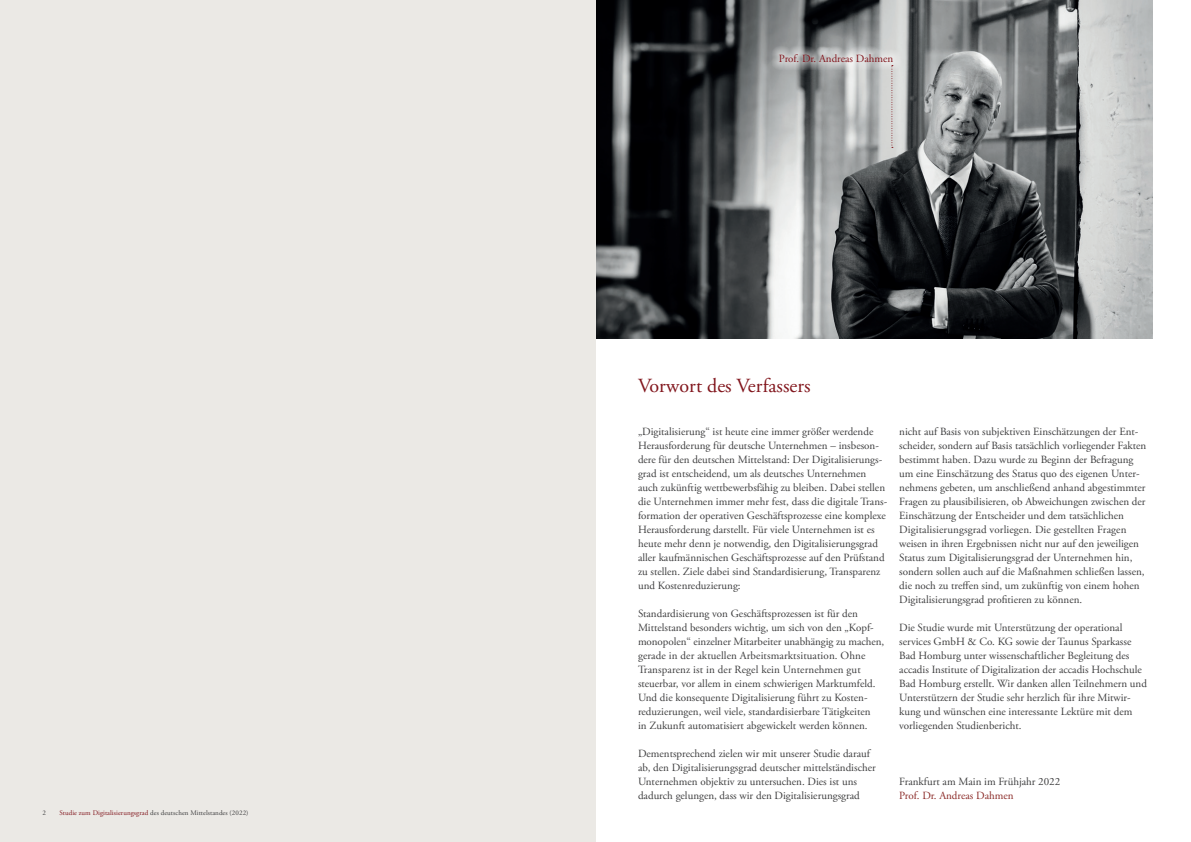
<style>
.page{position:relative;width:1191px;height:842px;background:#fff}
.page>*{position:absolute;margin:0;border:0;box-sizing:border-box;transform-origin:0 0}
.Head_20_pt{font:20px "Adobe Garamond Pro";color:#81151c}
.t1{font:11px/14px "Adobe Garamond Pro";color:#3e3e3f}
.t2{font:11px "Adobe Garamond Pro";color:#8b2b28}
.Fließtext{font:11px "Adobe Garamond Pro";color:#81151c}
.t3{font:7px "Adobe Garamond Pro";letter-spacing:.01em;color:#3e3e3f}
.s1{color:#81151c}
</style>
<div class="page">
<img style="left:595px;top:0;width:557px;height:339px">
<svg style="left:771px;top:46px;width:130px;height:24px;background:#b9bbbc"></svg>
<svg style="left:891px;top:65px;width:2px;height:83px"></svg>
<div style="left:0;top:0;width:595px;height:842px;background:#ebe9e5"></div>
<p class="t3" style="left:43px;top:809px;width:5px">2</p>
<p class="t3" style="left:60px;top:809px;width:190px"><span class="s1">Studie zum Digitalisierungsgrad</span> des deutschen Mittelstandes (2022)</p>
<p class="Fließtext" style="left:779px;top:51px;width:116px">Prof. Dr. Andreas Dahmen</p>
<p class="Head_20_pt" style="left:638px;top:373px;width:174px">Vorwort des Verfassers</p>
<p class="t1" style="left:638px;top:424px;width:251px">„Digitalisierung“ ist heute eine immer größer werdende Herausforderung für deutsche Unternehmen – insbeson&shy;dere für den deutschen Mittelstand: Der Digitalisierungs&shy;grad ist entscheidend, um als deutsches Unternehmen auch zukünftig wettbewerbsfähig zu bleiben. Dabei stellen die Unternehmen immer mehr fest, dass die digitale Trans&shy;formation der operativen Geschäftsprozesse eine komplexe Herausforderung darstellt. Für viele Unternehmen ist es heute mehr denn je notwendig, den Digitalisierungsgrad aller kaufmännischen Geschäftsprozesse auf den Prüfstand zu stellen. Ziele dabei sind Standardisierung, Transparenz und Kostenreduzierung:</p>
<p class="t1" style="left:638px;top:606px;width:248px">Standardisierung von Geschäftsprozessen ist für den Mittelstand besonders wichtig, um sich von den „Kopf&shy;monopolen“ einzelner Mitarbeiter unabhängig zu machen, gerade in der aktuellen Arbeitsmarktsituation. Ohne Transparenz ist in der Regel kein Unternehmen gut steuerbar, vor allem in einem schwierigen Marktumfeld.<br>Und die konsequente Digitalisierung führt zu Kosten&shy;reduzierungen, weil viele, standardisierbare Tätigkeiten<br>in Zukunft automatisiert abgewickelt werden können.</p>
<p class="t1" style="left:638px;top:746px;width:239px">Dementsprechend zielen wir mit unserer Studie darauf ab, den Digitalisierungsgrad deutscher mittelständischer Unternehmen objektiv zu untersuchen. Dies ist uns dadurch gelungen, dass wir den Digitalisierungsgrad</p>
<p class="t1" style="left:899px;top:424px;width:248px">nicht auf Basis von subjektiven Einschätzungen der Ent&shy;scheider, sondern auf Basis tatsächlich vorliegender Fakten bestimmt haben. Dazu wurde zu Beginn der Befragung um eine Einschätzung des Status quo des eigenen Unter&shy;nehmens gebeten, um anschließend anhand abgestimmter Fragen zu plausibilisieren, ob Abweichungen zwischen der Einschätzung der Entscheider und dem tatsächlichen Digitalisierungsgrad vorliegen. Die gestellten Fragen weisen in ihren Ergebnissen nicht nur auf den jeweiligen Status zum Digitalisierungsgrad der Unternehmen hin, sondern sollen auch auf die Maßnahmen schließen lassen, die noch zu treffen sind, um zukünftig von einem hohen Digitalisierungsgrad profitieren zu können.</p>
<p class="t1" style="left:899px;top:620px;width:249px">Die Studie wurde mit Unterstützung der operational services GmbH &amp; Co. KG sowie der Taunus Sparkasse Bad Homburg unter wissenschaftlicher Begleitung des accadis Institute of Digitalization der accadis Hochschule Bad Homburg erstellt. Wir danken allen Teilnehmern und Unterstützern der Studie sehr herzlich für ihre Mitwir&shy;kung und wünschen eine interessante Lektüre mit dem vorliegenden Studienbericht.</p>
<p class="t1" style="left:899px;top:774px;width:163px">Frankfurt am Main im Frühjahr 2022</p>
<p class="t2" style="left:899px;top:788px;width:116px">Prof. Dr. Andreas Dahmen</p>
</div>
